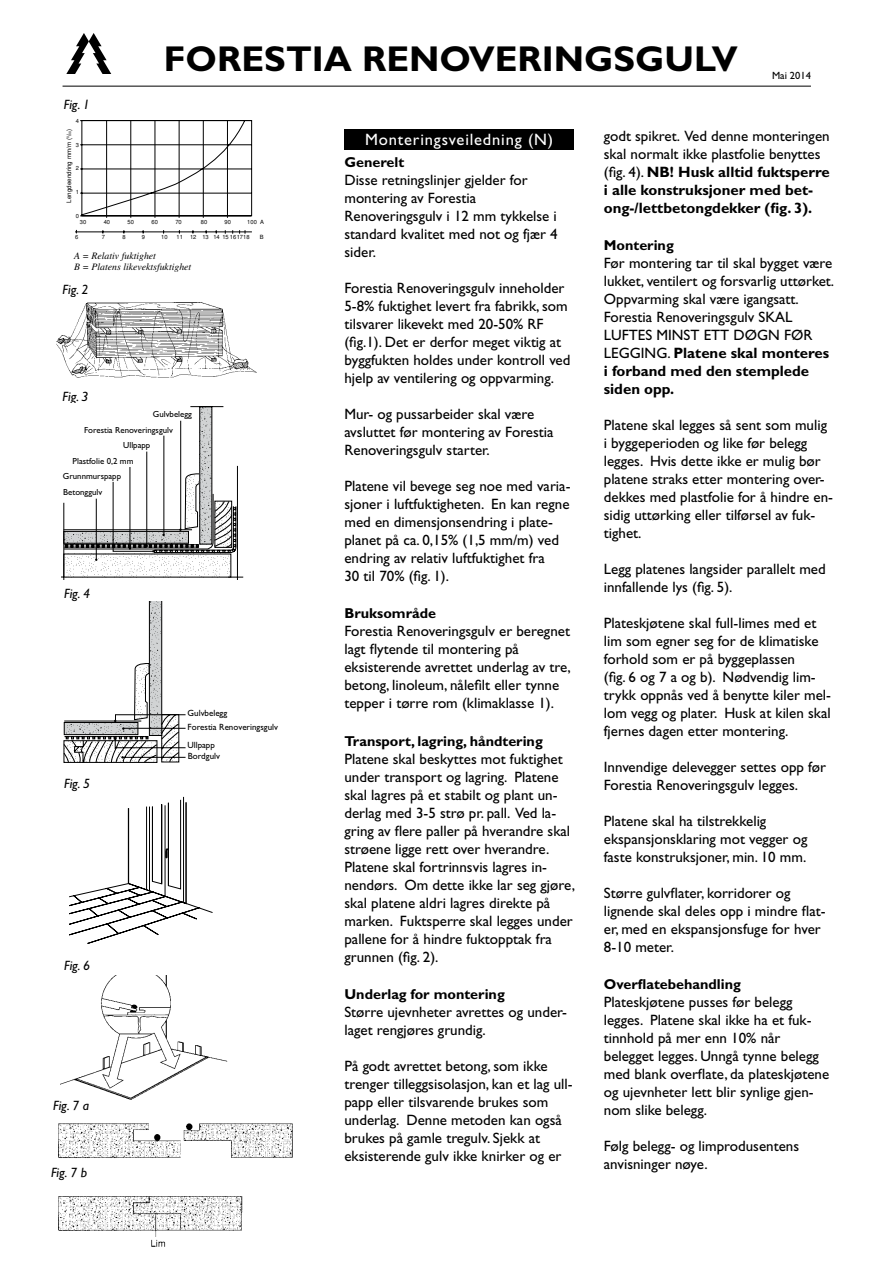
<style>
.page{position:relative;width:893px;height:1263px;background:#fff}
.page>*{position:absolute;margin:0;border:0;box-sizing:border-box;transform-origin:0 0}
.t1{font:700 36px "Gill Sans Std";color:#000}
.t2{font:16.5px "Gill Sans Std";letter-spacing:.05em;color:#fff}
.t3{font:15px/18px "Gill Sans Std";color:#000}
.t4{font:700 15px/18px "Gill Sans Std";color:#000}
.t5{font:700 14.4px "Gill Sans Std";color:#000}
.t6{font:italic 13.5px "Gill Sans Std";color:#000}
.t7{font:10.5px "Gill Sans Std";color:#000}
.t8{font:italic 9.75px/11.6px "Times";color:#000}
.t9{font:9px/13.8px "Gill Sans Std";color:#000}
.t10{font:8.85px "Gill Sans Std";color:#000}
.t11{font:6.15px "Helvetica";color:#000}
.t12{font:5.7px "Helvetica";color:#000}
.s1{font-size:3.3px}
.s2{font-weight:400}
.s3{font-weight:700}
</style>
<div class="page">
<div style="left:344px;top:129px;width:230px;height:20px;background:#000"></div>
<hr style="left:63px;top:86px;width:748px;height:1px;background:#000">
<svg style="left:66px;top:33px;width:45px;height:41px"></svg>
<svg style="left:80px;top:120px;width:172px;height:96px"></svg>
<hr style="left:106px;top:121px;width:1px;height:97px;background:#000">
<hr style="left:131px;top:121px;width:1px;height:97px;background:#000">
<hr style="left:155px;top:121px;width:1px;height:97px;background:#000">
<hr style="left:179px;top:121px;width:1px;height:97px;background:#000">
<hr style="left:203px;top:121px;width:1px;height:97px;background:#000">
<hr style="left:227px;top:121px;width:1px;height:97px;background:#000">
<hr style="left:75px;top:232px;width:177px;height:1px;background:#000">
<svg style="left:239px;top:230px;width:7px;height:4px"></svg>
<img style="left:56px;top:302px;width:201px;height:76px">
<svg style="left:62px;top:406px;width:181px;height:174px"></svg>
<svg style="left:64px;top:602px;width:122px;height:161px"></svg>
<hr style="left:183px;top:797px;width:1px;height:105px;background:#000">
<svg style="left:69px;top:799px;width:144px;height:145px"></svg>
<img style="left:60px;top:975px;width:167px;height:125px">
<img style="left:58px;top:1123px;width:235px;height:124px">
<p class="t6" style="left:64px;top:97px;width:28px">Fig. 1</p>
<h1 class="t1" style="left:164px;top:38px;width:575px">Forestia Renoveringsgulv</h1>
<p class="t7" style="left:772px;top:70px;width:40px">Mai 2014</p>
<p class="t12" style="left:76px;top:117px;width:5px">4</p>
<p class="t12" style="left:76px;top:141px;width:5px">3</p>
<p class="t12" style="left:76px;top:165px;width:5px">2</p>
<p class="t12" style="left:76px;top:189px;width:5px">1</p>
<p class="t12" style="left:76px;top:212px;width:5px">0</p>
<p class="t11" style="left:65px;top:203px;width:75px;rotate:-90deg">Lengdeendring mm/m (<sup>0</sup>/<span class="s1">00</span>)</p>
<p class="t12" style="left:104px;top:219px;width:8px">40</p>
<p class="t12" style="left:128px;top:219px;width:8px">50</p>
<p class="t12" style="left:151px;top:219px;width:8px">60</p>
<p class="t12" style="left:175px;top:219px;width:8px">70</p>
<p class="t12" style="left:201px;top:219px;width:8px">80</p>
<p class="t12" style="left:225px;top:219px;width:8px">90</p>
<p class="t12" style="left:247px;top:219px;width:18px">100 A</p>
<p class="t8" style="left:74px;top:250px;width:119px">A = Relativ fuktighet<br>B = Platens likevektsfuktighet</p>
<p class="t12" style="left:80px;top:219px;width:8px">30</p>
<p class="t12" style="left:75px;top:233px;width:5px">6</p>
<p class="t12" style="left:222px;top:234px;width:29px">15 161718</p>
<p class="t12" style="left:102px;top:234px;width:5px">7</p>
<p class="t12" style="left:122px;top:234px;width:5px">8</p>
<p class="t12" style="left:142px;top:234px;width:5px">9</p>
<p class="t12" style="left:161px;top:234px;width:8px">10</p>
<p class="t12" style="left:177px;top:234px;width:45px">11 12 13 14</p>
<p class="t12" style="left:260px;top:234px;width:5px">B</p>
<p class="t6" style="left:63px;top:281px;width:28px">Fig. 2</p>
<p class="t6" style="left:63px;top:389px;width:28px">Fig. 3</p>
<p class="t10" style="left:153px;top:409px;width:40px">Gulvbelegg</p>
<p class="t10" style="left:84px;top:425px;width:90px">Forestia Renoveringsgulv</p>
<p class="t10" style="left:123px;top:440px;width:29px">Ullpapp</p>
<p class="t10" style="left:73px;top:456px;width:62px">Plastfolie 0,2 mm</p>
<p class="t10" style="left:63px;top:471px;width:60px">Grunnmurspapp</p>
<p class="t10" style="left:63px;top:486px;width:41px">Betonggulv</p>
<p class="t6" style="left:64px;top:586px;width:28px">Fig. 4</p>
<p class="t6" style="left:64px;top:775px;width:28px">Fig. 5</p>
<p class="t6" style="left:64px;top:958px;width:28px">Fig. 6</p>
<p class="t6" style="left:53px;top:1098px;width:38px">Fig. 7 a</p>
<p class="t6" style="left:51px;top:1165px;width:38px">Fig. 7 b</p>
<p class="t9" style="left:188px;top:707px;width:92px">Gulvbelegg<br>Forestia Renoveringsgulv</p>
<p class="t9" style="left:187px;top:740px;width:34px;line-height:10.4px">Ullpapp<br>Bordgulv</p>
<p class="t2" style="left:365px;top:130px;width:190px">Monteringsveiledning (N)</p>
<p class="t5" style="left:344px;top:154px;width:61px">Generelt</p>
<p class="t3" style="left:344px;top:171px;width:215px">Disse retningslinjer gjelder for montering av Forestia<br>Renoveringsgulv i 12 mm tykkelse i standard kvalitet med not og fjær 4 sider.</p>
<p class="t3" style="left:344px;top:279px;width:228px">Forestia Renoveringsgulv inneholder 5-8% fuktighet levert fra fabrikk, som tilsvarer likevekt med 20-50% RF (fig.1). Det er derfor meget viktig at byggfukten holdes under kontroll ved hjelp av ventilering og oppvarming.</p>
<p class="t3" style="left:344px;top:405px;width:211px">Mur- og pussarbeider skal være avsluttet før montering av Forestia<br>Renoveringsgulv starter.</p>
<p class="t3" style="left:344px;top:477px;width:227px">Platene vil bevege seg noe med varia&shy;sjoner i luftfuktigheten. En kan regne med en dimensjonsendring i plate&shy;planet på ca. 0,15% (1,5 mm/m) ved endring av relativ luftfuktighet fra<br>30 til 70% (fig. 1).</p>
<p class="t5" style="left:344px;top:605px;width:93px">Bruksområde</p>
<p class="t3" style="left:344px;top:622px;width:228px">Forestia Renoveringsgulv er beregnet lagt flytende til montering på eksisterende avrettet underlag av tre, betong, linoleum, nålefilt eller tynne tepper i tørre rom (klimaklasse 1).</p>
<p class="t5" style="left:344px;top:732px;width:200px">Transport, lagring, håndtering</p>
<p class="t3" style="left:344px;top:750px;width:232px">Platene skal beskyttes mot fuktighet under transport og lagring. Platene skal lagres på et stabilt og plant un&shy;derlag med 3-5 strø pr. pall. Ved la&shy;gring av flere paller på hverandre skal strøene ligge rett over hverandre.<br>Platene skal fortrinnsvis lagres in&shy;nendørs. Om dette ikke lar seg gjøre, skal platene aldri lagres direkte på marken. Fuktsperre skal legges under pallene for å hindre fuktopptak fra grunnen (fig. 2).</p>
<p class="t5" style="left:344px;top:985px;width:162px">Underlag for montering</p>
<p class="t3" style="left:344px;top:1003px;width:224px">Større ujevnheter avrettes og under&shy;laget rengjøres grundig.</p>
<p class="t3" style="left:344px;top:1057px;width:230px">På godt avrettet betong, som ikke trenger tilleggsisolasjon, kan et lag ull&shy;papp eller tilsvarende brukes som underlag. Denne metoden kan også brukes på gamle tregulv. Sjekk at eksisterende gulv ikke knirker og er</p>
<p class="t4" style="left:604px;top:127px;width:227px"><span class="s2">godt spikret. Ved denne monteringen skal normalt ikke plastfolie benyttes (fig. 4).</span> NB! Husk alltid fuktsperre i alle konstruksjoner med bet&shy;ong-/lettbetongdekker (fig. 3).</p>
<p class="t5" style="left:604px;top:236px;width:71px">Montering</p>
<p class="t3" style="left:604px;top:254px;width:232px">Før montering tar til skal bygget være lukket, ventilert og forsvarlig uttørket.<br>Oppvarming skal være igangsatt.<br>Forestia Renoveringsgulv SKAL<br>LUFTES MINST ETT DØGN FØR<br>LEGGING. <span class="s3">Platene skal monteres i forband med den stemplede siden opp.</span></p>
<p class="t3" style="left:604px;top:416px;width:231px">Platene skal legges så sent som mulig i byggeperioden og like før belegg legges. Hvis dette ikke er mulig bør platene straks etter montering over&shy;dekkes med plastfolie for å hindre en&shy;sidig uttørking eller tilførsel av fuk&shy;tighet.</p>
<p class="t3" style="left:604px;top:560px;width:223px">Legg platenes langsider parallelt med innfallende lys (fig. 5).</p>
<p class="t3" style="left:604px;top:614px;width:229px">Plateskjøtene skal full-limes med et lim som egner seg for de klimatiske forhold som er på byggeplassen<br>(fig. 6 og 7 a og b). Nødvendig lim&shy;trykk oppnås ved å benytte kiler mel&shy;lom vegg og plater. Husk at kilen skal fjernes dagen etter montering.</p>
<p class="t3" style="left:604px;top:758px;width:224px">Innvendige delevegger settes opp før<br>Forestia Renoveringsgulv legges.</p>
<p class="t3" style="left:604px;top:812px;width:205px">Platene skal ha tilstrekkelig ekspansjonsklaring mot vegger og faste konstruksjoner, min. 10 mm.</p>
<p class="t3" style="left:604px;top:884px;width:223px">Større gulvflater, korridorer og lignende skal deles opp i mindre flat&shy;er, med en ekspansjonsfuge for hver<br>8-10 meter.</p>
<p class="t5" style="left:604px;top:976px;width:139px">Overflatebehandling</p>
<p class="t3" style="left:604px;top:993px;width:227px">Plateskjøtene pusses før belegg legges. Platene skal ikke ha et fuk&shy;tinnhold på mer enn 10% når belegget legges. Unngå tynne belegg med blank overflate, da plateskjøtene og ujevnheter lett blir synlige gjen&shy;nom slike belegg.</p>
<p class="t3" style="left:604px;top:1137px;width:197px">Følg belegg- og limprodusentens anvisninger nøye.</p>
</div>
